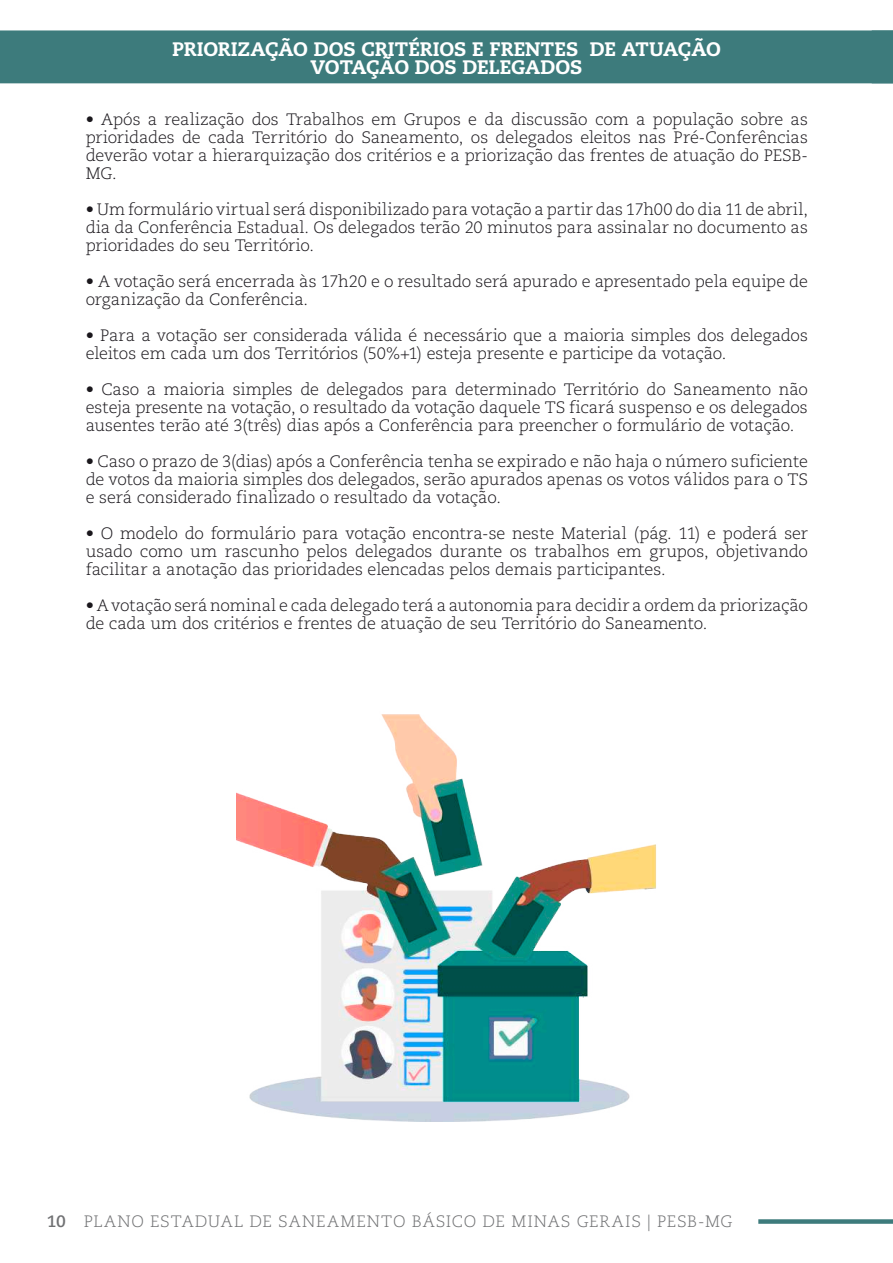
<style>
.page{position:relative;width:893px;height:1263px;background:#fff}
.page>*{position:absolute;margin:0;border:0;box-sizing:border-box;transform-origin:0 0}
.t1{font:800 19.5px/18px "Caecilia LT Std";letter-spacing:-.005em;color:#fff;text-align:center}
.t2{font:300 16.5px/18px "Caecilia LT Std";letter-spacing:-.005em;color:#1a171c;text-align:justify}
.t3{font:300 16.5px "Caecilia LT Std";letter-spacing:.05em;color:#707173}
.s1{font-weight:700}
</style>
<div class="page">
<div style="left:758px;top:1219px;width:135px;height:5px;background:#3d7b7c"></div>
<div style="left:0;top:30px;width:872px;height:53px;background:#3d7b7c"></div>
<img style="left:237px;top:714px;width:420px;height:407px">
<svg style="left:872px;top:30px;width:21px;height:53px"></svg>
<p class="t1" style="left:172px;top:40px;width:550px">PRIORIZAÇÃO DOS CRITÉRIOS E FRENTES DE ATUAÇÃO<br>VOTAÇÃO DOS DELEGADOS</p>
<p class="t2" style="left:86px;top:110px;width:724px">• Após a realização dos Trabalhos em Grupos e da discussão com a população sobre as prioridades de cada Território do Saneamento, os delegados eleitos nas Pré-Conferências deverão votar a hierarquização dos critérios e a priorização das frentes de atuação do PESB-MG.</p>
<p class="t2" style="left:86px;top:200px;width:724px">• Um formulário virtual será disponibilizado para votação a partir das 17h00 do dia 11 de abril, dia da Conferência Estadual. Os delegados terão 20 minutos para assinalar no documento as prioridades do seu Território.</p>
<p class="t2" style="left:86px;top:272px;width:724px">• A votação será encerrada às 17h20 e o resultado será apurado e apresentado pela equipe de organização da Conferência.</p>
<p class="t2" style="left:86px;top:326px;width:724px">• Para a votação ser considerada válida é necessário que a maioria simples dos delegados eleitos em cada um dos Territórios (50%+1) esteja presente e participe da votação.</p>
<p class="t2" style="left:86px;top:380px;width:724px">• Caso a maioria simples de delegados para determinado Território do Saneamento não esteja presente na votação, o resultado da votação daquele TS ficará suspenso e os delegados ausentes terão até 3(três) dias após a Conferência para preencher o formulário de votação.</p>
<p class="t2" style="left:86px;top:452px;width:724px">• Caso o prazo de 3(dias) após a Conferência tenha se expirado e não haja o número suficiente de votos da maioria simples dos delegados, serão apurados apenas os votos válidos para o TS e será considerado finalizado o resultado da votação.</p>
<p class="t2" style="left:86px;top:524px;width:724px">• O modelo do formulário para votação encontra-se neste Material (pág. 11) e poderá ser usado como um rascunho pelos delegados durante os trabalhos em grupos, objetivando facilitar a anotação das prioridades elencadas pelos demais participantes.</p>
<p class="t2" style="left:86px;top:596px;width:724px">• A votação será nominal e cada delegado terá a autonomia para decidir a ordem da priorização de cada um dos critérios e frentes de atuação de seu Território do Saneamento.</p>
<p class="t3" style="left:47px;top:1212px;width:687px"><span class="s1">10</span> PLANO ESTADUAL DE SANEAMENTO BÁSICO DE MINAS GERAIS | PESB-MG</p>
</div>
